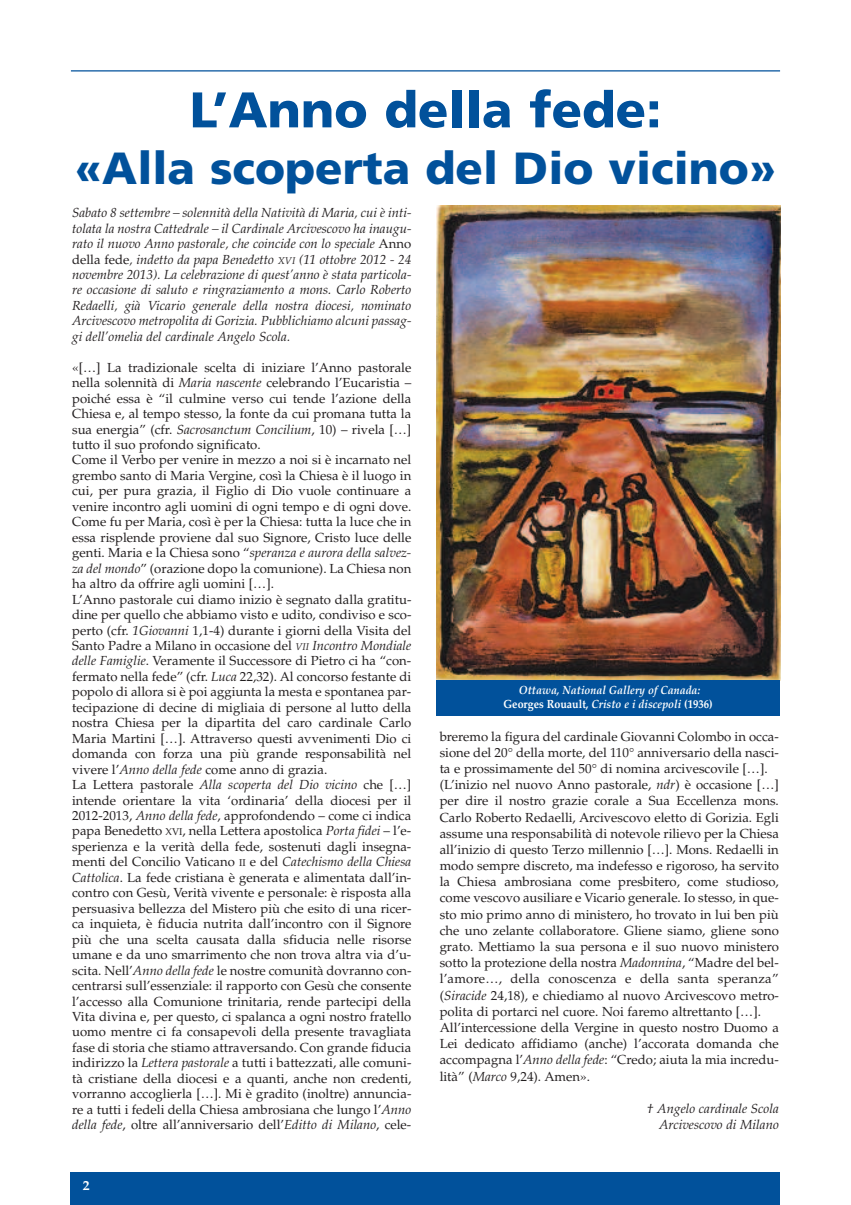
<style>
.page{position:relative;width:851px;height:1205px;background:#fff}
.page>*{position:absolute;margin:0;border:0;box-sizing:border-box;transform-origin:0 0}
.t1{font:900 50px "Frutiger";color:#01519b}
.t2{font:900 45px "Frutiger";color:#01519b}
.t3{font:700 13.75px "Palatino";color:#fff}
.t4{font:13.12px/15.5px "Palatino";color:#231f20}
.t5{font:italic 13.12px/15.5px "Palatino";color:#231f20;text-align:justify}
.t6{font:italic 700 11.88px/14.2px "Palatino";color:#fff;text-align:center;scale:.9 1}
.s1{font-style:normal}
.s2{font-size:9.88px}
.s3{font-style:italic}
.s4{font-style:italic;font-size:9.88px}
</style>
<div class="page">
<div style="left:71px;top:1172px;width:709px;height:33px;background:#01519b"></div>
<hr style="left:71px;top:70px;width:709px;height:1px;background:#01519b">
<img style="left:436px;top:206px;width:344px;height:474px">
<div style="left:436px;top:680px;width:344px;height:36px;background:#01519b"></div>
<h1 class="t1" style="left:190px;top:90px;width:473px">L’Anno della fede:</h1>
<h2 class="t2" style="left:75px;top:150px;width:703px">«Alla scoperta del Dio vicino»</h2>
<p class="t5" style="left:72px;top:206px;width:341px">Sabato 8 settembre – solennità della Natività di Maria, cui è inti&shy;tolata la nostra Cattedrale – il Cardinale Arcivescovo ha inaugu&shy;rato il nuovo Anno pastorale, che coincide con lo speciale <span class="s1">Anno della fede</span>, indetto da papa Benedetto <span class="s2">XVI</span> (11 ottobre 2012 - 24 novembre 2013). La celebrazione di quest’anno è stata particola&shy;re occasione di saluto e ringraziamento a mons. Carlo Roberto Redaelli, già Vicario generale della nostra diocesi, nominato Arcivescovo metropolita di Gorizia. Pubblichiamo alcuni passag&shy;gi dell’omelia del cardinale Angelo Scola.</p>
<p class="t4" style="left:72px;top:361px;width:341px">«[…] La tradizionale scelta di iniziare l’Anno pastorale nella solennità di <span class="s3">Maria nascente</span> celebrando l’Eucaristia – poiché essa è “il culmine verso cui tende l’azione della Chiesa e, al tempo stesso, la fonte da cui promana tutta la sua energia” (cfr. <span class="s3">Sacrosanctum Concilium</span>, 10) – rivela […] tutto il suo profondo significato.<br>Come il Verbo per venire in mezzo a noi si è incarnato nel grembo santo di Maria Vergine, così la Chiesa è il luogo in cui, per pura grazia, il Figlio di Dio vuole continuare a venire incontro agli uomini di ogni tempo e di ogni dove.<br>Come fu per Maria, così è per la Chiesa: tutta la luce che in essa risplende proviene dal suo Signore, Cristo luce delle genti. Maria e la Chiesa sono “<span class="s3">speranza e aurora della salvez&shy;za del mondo</span>” (orazione dopo la comunione). La Chiesa non ha altro da offrire agli uomini […].<br>L’Anno pastorale cui diamo inizio è segnato dalla gratitu&shy;dine per quello che abbiamo visto e udito, condiviso e sco&shy;perto (cfr. <span class="s3">1Giovanni</span> 1,1-4) durante i giorni della Visita del Santo Padre a Milano in occasione del <span class="s4">VII</span> <span class="s3">Incontro Mondiale delle Famiglie</span>. Veramente il Successore di Pietro ci ha “con&shy;fermato nella fede” (cfr. <span class="s3">Luca</span> 22,32). Al concorso festante di popolo di allora si è poi aggiunta la mesta e spontanea par&shy;tecipazione di decine di migliaia di persone al lutto della nostra Chiesa per la dipartita del caro cardinale Carlo Maria Martini […]. Attraverso questi avvenimenti Dio ci domanda con forza una più grande responsabilità nel vivere l’<span class="s3">Anno della fede</span> come anno di grazia.<br>La Lettera pastorale <span class="s3">Alla scoperta del Dio vicino</span> che […] intende orientare la vita ‘ordinaria’ della diocesi per il 2012-2013, <span class="s3">Anno della fede</span>, approfondendo – come ci indica papa Benedetto <span class="s2">XVI</span>, nella Lettera apostolica <span class="s3">Porta fidei</span> – l’e&shy;sperienza e la verità della fede, sostenuti dagli insegna&shy;menti del Concilio Vaticano <span class="s2">II</span> e del <span class="s3">Catechismo della Chiesa Cattolica</span>. La fede cristiana è generata e alimentata dall’in&shy;contro con Gesù, Verità vivente e personale: è risposta alla persuasiva bellezza del Mistero più che esito di una ricer&shy;ca inquieta, è fiducia nutrita dall’incontro con il Signore più che una scelta causata dalla sfiducia nelle risorse umane e da uno smarrimento che non trova altra via d’u&shy;scita. Nell’<span class="s3">Anno della fede</span> le nostre comunità dovranno con&shy;centrarsi sull’essenziale: il rapporto con Gesù che consente l’accesso alla Comunione trinitaria, rende partecipi della Vita divina e, per questo, ci spalanca a ogni nostro fratello uomo mentre ci fa consapevoli della presente travagliata fase di storia che stiamo attraversando. Con grande fiducia indirizzo la <span class="s3">Lettera pastorale</span> a tutti i battezzati, alle comuni&shy;tà cristiane della diocesi e a quanti, anche non credenti, vorranno accoglierla […]. Mi è gradito (inoltre) annuncia&shy;re a tutti i fedeli della Chiesa ambrosiana che lungo l’<span class="s3">Anno della fede</span>, oltre all’anniversario dell’<span class="s3">Editto di Milano</span>, cele-</p>
<p class="t3" style="left:83px;top:1179px;width:8px">2</p>
<p class="t6" style="left:503px;top:684px;width:234px">Ottawa, National Gallery of Canada:<br><span class="s1">Georges Rouault,</span> Cristo e i discepoli <span class="s1">(1936)</span></p>
<p class="t4" style="left:439px;top:729px;width:341px;line-height:16.2px">breremo la figura del cardinale Giovanni Colombo in occa&shy;sione del 20° della morte, del 110° anniversario della nasci&shy;ta e prossimamente del 50° di nomina arcivescovile […]. (L’inizio nel nuovo Anno pastorale, <span class="s3">ndr</span>) è occasione […] per dire il nostro grazie corale a Sua Eccellenza mons.<br>Carlo Roberto Redaelli, Arcivescovo eletto di Gorizia. Egli assume una responsabilità di notevole rilievo per la Chiesa all’inizio di questo Terzo millennio […]. Mons. Redaelli in modo sempre discreto, ma indefesso e rigoroso, ha servito la Chiesa ambrosiana come presbitero, come studioso, come vescovo ausiliare e Vicario generale. Io stesso, in que&shy;sto mio primo anno di ministero, ho trovato in lui ben più che uno zelante collaboratore. Gliene siamo, gliene sono grato. Mettiamo la sua persona e il suo nuovo ministero sotto la protezione della nostra <span class="s3">Madonnina</span>, “Madre del bel&shy;l’amore…, della conoscenza e della santa speranza” (<span class="s3">Siracide</span> 24,18), e chiediamo al nuovo Arcivescovo metro&shy;polita di portarci nel cuore. Noi faremo altrettanto […].<br>All’intercessione della Vergine in questo nostro Duomo a Lei dedicato affidiamo (anche) l’accorata domanda che accompagna l’<span class="s3">Anno della fede</span>: “Credo; aiuta la mia incredu&shy;lità” (<span class="s3">Marco</span> 9,24). Amen».</p>
<p class="t5" style="left:647px;top:1102px;width:133px;line-height:16.2px;text-align:right">† Angelo cardinale Scola<br>Arcivescovo di Milano</p>
</div>
